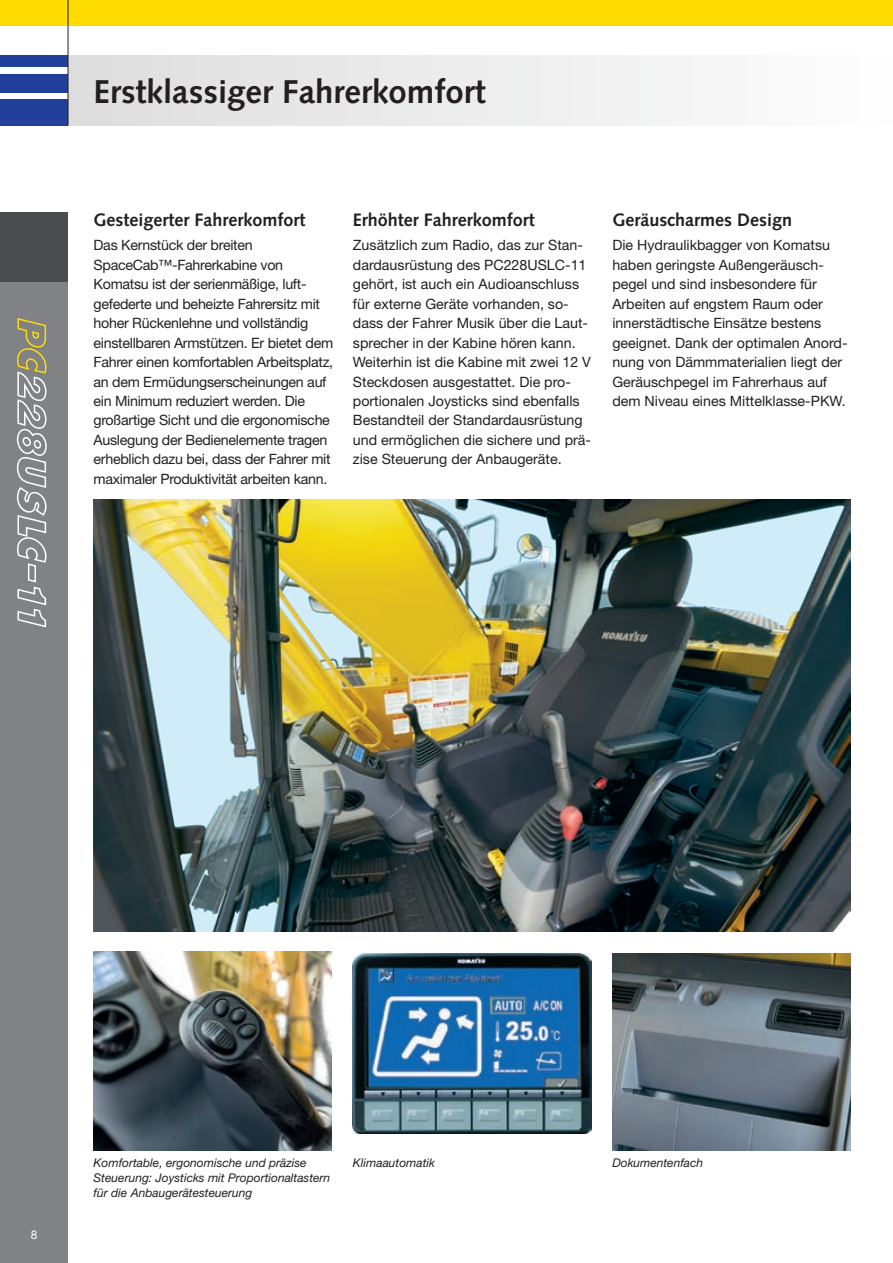
<style>
.page{position:relative;width:893px;height:1263px;background:#fff}
.page>*{position:absolute;margin:0;border:0;box-sizing:border-box;transform-origin:0 0}
.t1{font:700 33px "Syntax LTCE";color:#231f20}
.t2{font:700 18px "Syntax LTCE";color:#231f20}
.t3{font:14.25px/19.5px "Helvetica Neue LT Pro";color:#231f20}
.t4{font:14.25px/19.5px "Helvetica Neue LT Pro";letter-spacing:-.02em;color:#231f20}
.t5{font:italic 12px/15px "Helvetica Neue LT Pro";color:#231f20}
.t6{font:12px "Helvetica Neue LT Pro";color:#fff}
</style>
<div class="page">
<div style="left:0;top:213px;width:68px;height:1050px;background:#808285"></div>
<div style="left:0;top:99px;width:68px;height:26px;background:#223f99"></div>
<div style="left:0;top:74px;width:68px;height:18px;background:#223f99"></div>
<div style="left:0;top:55px;width:68px;height:12px;background:#223f99"></div>
<div style="left:0;top:0;width:893px;height:26px;background:#ffdc01"></div>
<div style="left:0;top:213px;width:68px;height:69px;background:#4b4c4d"></div>
<div style="left:68px;top:55px;width:825px;height:70px;background:linear-gradient(to right,#ddddde,#fdfdfe)"></div>
<hr style="left:68px;top:0;width:1px;height:125px;background:#231f20">
<img style="left:94px;top:951px;width:238px;height:199px">
<img style="left:94px;top:500px;width:756px;height:431px">
<img style="left:353px;top:954px;width:238px;height:179px">
<img style="left:612px;top:954px;width:238px;height:196px">
<svg style="left:16px;top:318px;width:31px;height:310px"></svg>
<h1 class="t1" style="left:94px;top:73px;width:394px">Erstklassiger Fahrerkomfort</h1>
<p class="t2" style="left:94px;top:210px;width:213px">Gesteigerter Fahrerkomfort</p>
<p class="t4" style="left:94px;top:235px;width:241px">Das Kernstück der breiten SpaceCab™-Fahrerkabine von Komatsu ist der serienmäßige, luft&shy;gefederte und beheizte Fahrersitz mit hoher Rückenlehne und vollständig einstellbaren Armstützen. Er bietet dem Fahrer einen komfortablen Arbeitsplatz, an dem Ermüdungserscheinungen auf ein Minimum reduziert werden. Die großartige Sicht und die ergonomische Auslegung der Bedienelemente tragen erheblich dazu bei, dass der Fahrer mit maximaler Produktivität arbeiten kann.</p>
<p class="t2" style="left:353px;top:210px;width:183px">Erhöhter Fahrerkomfort</p>
<p class="t3" style="left:353px;top:235px;width:240px">Zusätzlich zum Radio, das zur Stan&shy;dardausrüstung des PC228USLC-11 gehört, ist auch ein Audioanschluss für externe Geräte vorhanden, so&shy;dass der Fahrer Musik über die Laut&shy;sprecher in der Kabine hören kann.<br>Weiterhin ist die Kabine mit zwei 12 V Steckdosen ausgestattet. Die pro&shy;portionalen Joysticks sind ebenfalls Bestandteil der Standardausrüstung und ermöglichen die sichere und prä&shy;zise Steuerung der Anbaugeräte.</p>
<p class="t2" style="left:612px;top:210px;width:181px">Geräuscharmes Design</p>
<p class="t3" style="left:612px;top:235px;width:237px">Die Hydraulikbagger von Komatsu haben geringste Außengeräusch&shy;pegel und sind insbesondere für Arbeiten auf engstem Raum oder innerstädtische Einsätze bestens geeignet. Dank der optimalen Anord&shy;nung von Dämmmaterialien liegt der Geräuschpegel im Fahrerhaus auf dem Niveau eines Mittelklasse-PKW.</p>
<p class="t6" style="left:31px;top:1227px;width:8px">8</p>
<p class="t5" style="left:94px;top:1155px;width:238px">Komfortable, ergonomische und präzise<br>Steuerung: Joysticks mit Proportionaltastern für die Anbaugerätesteuerung</p>
<p class="t5" style="left:353px;top:1155px;width:84px">Klimaautomatik</p>
<p class="t5" style="left:612px;top:1155px;width:92px">Dokumentenfach</p>
</div>
